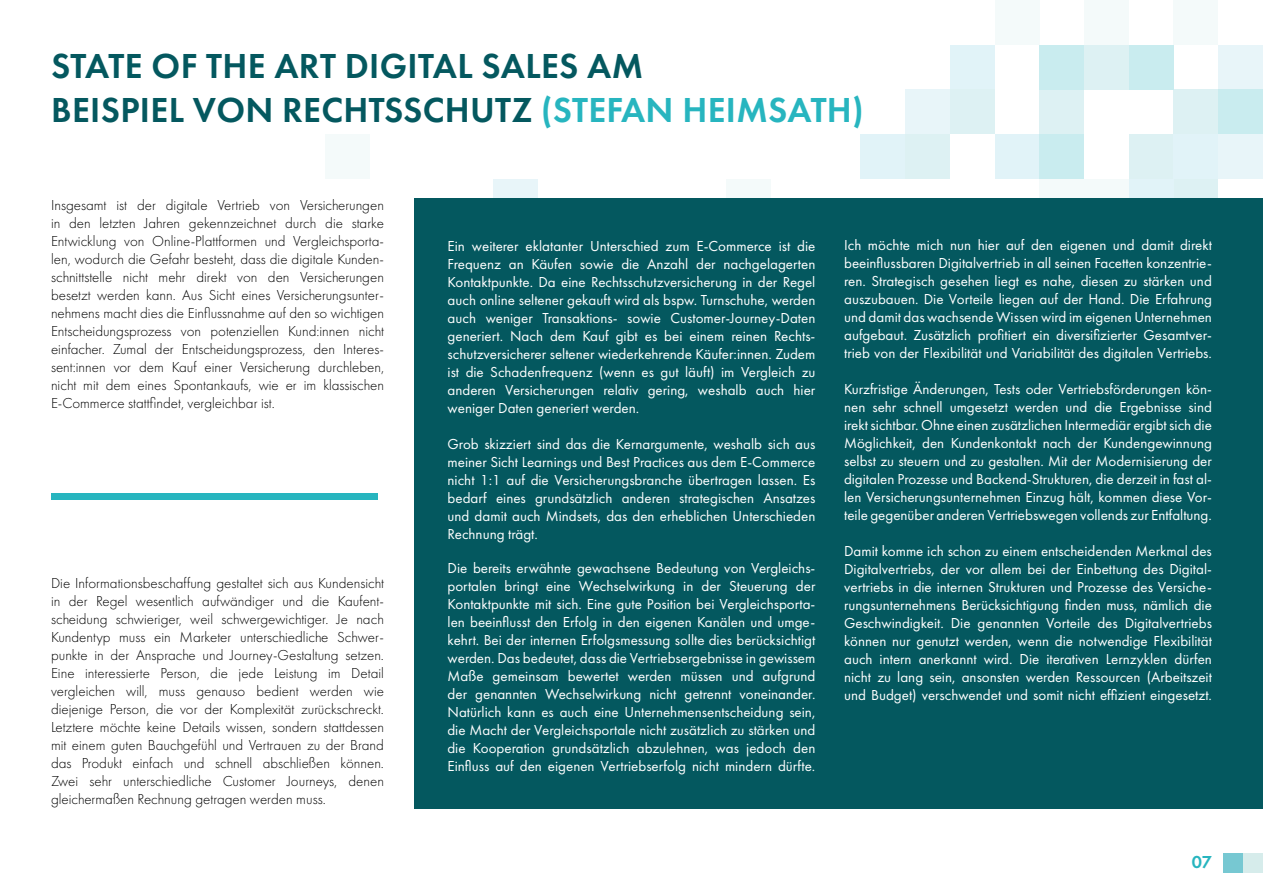
<style>
.page{position:relative;width:1263px;height:893px;background:#fff}
.page>*{position:absolute;margin:0;border:0;box-sizing:border-box;transform-origin:0 0}
.t1{font:600 36px/43.2px "Futura PT";letter-spacing:.01em;color:#04585f}
.t2{font:600 18px "Futura PT";color:#27b5bf}
.t3{font:15px/18px "Futura PT";color:#fff;text-align:justify}
.t4{font:300 15px/18px "Futura PT";color:#000;text-align:justify}
.s1{color:#27b5bf}
</style>
<div class="page">
<div style="left:493px;top:179px;width:45px;height:45px;background:#e8f5f9"></div>
<div style="left:726px;top:179px;width:45px;height:45px;background:#f4fafa"></div>
<div style="left:325px;top:134px;width:45px;height:45px;background:#f4fafa"></div>
<div style="left:1218px;top:134px;width:45px;height:45px;background:#e8f5f9"></div>
<div style="left:1218px;top:45px;width:45px;height:44px;background:#e8f5f9"></div>
<div style="left:1129px;top:134px;width:44px;height:45px;background:#ddf1f3"></div>
<div style="left:861px;top:134px;width:44px;height:45px;background:#e1f3f8"></div>
<div style="left:905px;top:134px;width:45px;height:45px;background:#ddf1f3"></div>
<div style="left:905px;top:89px;width:45px;height:45px;background:#e8f5f9"></div>
<div style="left:950px;top:45px;width:45px;height:44px;background:#e1f3f8"></div>
<div style="left:995px;top:134px;width:44px;height:45px;background:#e1f3f8"></div>
<div style="left:1173px;top:134px;width:45px;height:45px;background:#e1f3f8"></div>
<div style="left:995px;top:0;width:44px;height:45px;background:#f4fafa"></div>
<div style="left:1084px;top:0;width:45px;height:45px;background:#f4fafa"></div>
<div style="left:1173px;top:0;width:45px;height:45px;background:#f4fafa"></div>
<div style="left:1173px;top:179px;width:45px;height:45px;background:#ddf1f3"></div>
<div style="left:1039px;top:134px;width:45px;height:45px;background:#c9ecef"></div>
<div style="left:1039px;top:89px;width:45px;height:45px;background:#ddf1f3"></div>
<div style="left:950px;top:89px;width:45px;height:45px;background:#ddf1f3"></div>
<div style="left:1173px;top:89px;width:45px;height:45px;background:#ddf1f3"></div>
<div style="left:1039px;top:45px;width:45px;height:44px;background:#c9ecef"></div>
<div style="left:1218px;top:89px;width:45px;height:45px;background:#c9ecef"></div>
<div style="left:1129px;top:45px;width:44px;height:44px;background:#c9ecef"></div>
<div style="left:1084px;top:179px;width:45px;height:45px;background:#f4fafa"></div>
<div style="left:1039px;top:179px;width:45px;height:45px;background:#f4fafa"></div>
<div style="left:1084px;top:45px;width:45px;height:44px;background:#ddf1f3"></div>
<hr style="left:1129px;top:0;width:44px;height:1px;background:#86cfe5">
<div style="left:1129px;top:179px;width:44px;height:45px;background:#e1f3f8"></div>
<div style="left:415px;top:199px;width:848px;height:610px;background:#04585f"></div>
<div style="left:1243px;top:853px;width:20px;height:20px;background:#d6eceb"></div>
<div style="left:1223px;top:853px;width:20px;height:20px;background:#77c8d2"></div>
<div style="left:51px;top:493px;width:326px;height:6px;background:#27b5bf"></div>
<h1 class="t1" style="left:51px;top:44px;width:814px">STATE OF THE ART DIGITAL SALES AM<br>BEISPIEL VON RECHTSSCHUTZ <span class="s1">(STEFAN HEIMSATH)</span></h1>
<p class="t4" style="left:51px;top:196px;width:334px">Insgesamt ist der digitale Vertrieb von Versicherungen in den letzten Jahren gekennzeichnet durch die starke Entwicklung von Online-Plattformen und Vergleichsporta&shy;len, wodurch die Gefahr besteht, dass die digitale Kunden&shy;schnittstelle nicht mehr direkt von den Versicherungen besetzt werden kann. Aus Sicht eines Versicherungsunter&shy;nehmens macht dies die Einflussnahme auf den so wichtigen Entscheidungsprozess von potenziellen Kund:innen nicht einfacher. Zumal der Entscheidungsprozess, den Interes&shy;sent:innen vor dem Kauf einer Versicherung durchleben, nicht mit dem eines Spontankaufs, wie er im klassischen E-Commerce stattfindet, vergleichbar ist.</p>
<p class="t4" style="left:51px;top:574px;width:334px">Die Informationsbeschaffung gestaltet sich aus Kundensicht in der Regel wesentlich aufwändiger und die Kaufent&shy;scheidung schwieriger, weil schwergewichtiger. Je nach Kundentyp muss ein Marketer unterschiedliche Schwer&shy;punkte in der Ansprache und Journey-Gestaltung setzen.<br>Eine interessierte Person, die jede Leistung im Detail vergleichen will, muss genauso bedient werden wie diejenige Person, die vor der Komplexität zurückschreckt.<br>Letztere möchte keine Details wissen, sondern stattdessen mit einem guten Bauchgefühl und Vertrauen zu der Brand das Produkt einfach und schnell abschließen können.<br>Zwei sehr unterschiedliche Customer Journeys, denen gleichermaßen Rechnung getragen werden muss.</p>
<p class="t3" style="left:448px;top:237px;width:369px">Ein weiterer eklatanter Unterschied zum E-Commerce ist die Frequenz an Käufen sowie die Anzahl der nachgelagerten Kontaktpunkte. Da eine Rechtsschutzversicherung in der Regel auch online seltener gekauft wird als bspw. Turnschuhe, werden auch weniger Transaktions- sowie Customer-Journey-Daten generiert. Nach dem Kauf gibt es bei einem reinen Rechts&shy;schutzversicherer seltener wiederkehrende Käufer:innen. Zudem ist die Schadenfrequenz (wenn es gut läuft) im Vergleich zu anderen Versicherungen relativ gering, weshalb auch hier weniger Daten generiert werden.</p>
<p class="t3" style="left:448px;top:435px;width:369px">Grob skizziert sind das die Kernargumente, weshalb sich aus meiner Sicht Learnings und Best Practices aus dem E-Commerce nicht 1:1 auf die Versicherungsbranche übertragen lassen. Es bedarf eines grundsätzlich anderen strategischen Ansatzes und damit auch Mindsets, das den erheblichen Unterschieden Rechnung trägt.</p>
<p class="t3" style="left:448px;top:559px;width:369px">Die bereits erwähnte gewachsene Bedeutung von Vergleichs&shy;portalen bringt eine Wechselwirkung in der Steuerung der Kontaktpunkte mit sich. Eine gute Position bei Vergleichsporta&shy;len beeinflusst den Erfolg in den eigenen Kanälen und umge&shy;kehrt. Bei der internen Erfolgsmessung sollte dies berücksichtigt werden. Das bedeutet, dass die Vertriebsergebnisse in gewissem Maße gemeinsam bewertet werden müssen und aufgrund der genannten Wechselwirkung nicht getrennt voneinander.<br>Natürlich kann es auch eine Unternehmensentscheidung sein, die Macht der Vergleichsportale nicht zusätzlich zu stärken und die Kooperation grundsätzlich abzulehnen, was jedoch den Einfluss auf den eigenen Vertriebserfolg nicht mindern dürfte.</p>
<p class="t3" style="left:844px;top:236px;width:369px">Ich möchte mich nun hier auf den eigenen und damit direkt beeinflussbaren Digitalvertrieb in all seinen Facetten konzentrie&shy;ren. Strategisch gesehen liegt es nahe, diesen zu stärken und auszubauen. Die Vorteile liegen auf der Hand. Die Erfahrung und damit das wachsende Wissen wird im eigenen Unternehmen aufgebaut. Zusätzlich profitiert ein diversifizierter Gesamtver&shy;trieb von der Flexibilität und Variabilität des digitalen Vertriebs.</p>
<p class="t3" style="left:844px;top:380px;width:369px">Kurzfristige Änderungen, Tests oder Vertriebsförderungen kön&shy;nen sehr schnell umgesetzt werden und die Ergebnisse sind irekt sichtbar. Ohne einen zusätzlichen Intermediär ergibt sich die Möglichkeit, den Kundenkontakt nach der Kundengewinnung selbst zu steuern und zu gestalten. Mit der Modernisierung der digitalen Prozesse und Backend-Strukturen, die derzeit in fast al&shy;len Versicherungsunternehmen Einzug hält, kommen diese Vor&shy;teile gegenüber anderen Vertriebswegen vollends zur Entfaltung.</p>
<p class="t3" style="left:844px;top:542px;width:369px">Damit komme ich schon zu einem entscheidenden Merkmal des Digitalvertriebs, der vor allem bei der Einbettung des Digital&shy;vertriebs in die internen Strukturen und Prozesse des Versiche&shy;rungsunternehmens Berücksichtigung finden muss, nämlich die Geschwindigkeit. Die genannten Vorteile des Digitalvertriebs können nur genutzt werden, wenn die notwendige Flexibilität auch intern anerkannt wird. Die iterativen Lernzyklen dürfen nicht zu lang sein, ansonsten werden Ressourcen (Arbeitszeit und Budget) verschwendet und somit nicht effizient eingesetzt.</p>
<p class="t2" style="left:1192px;top:851px;width:22px">07</p>
</div>
